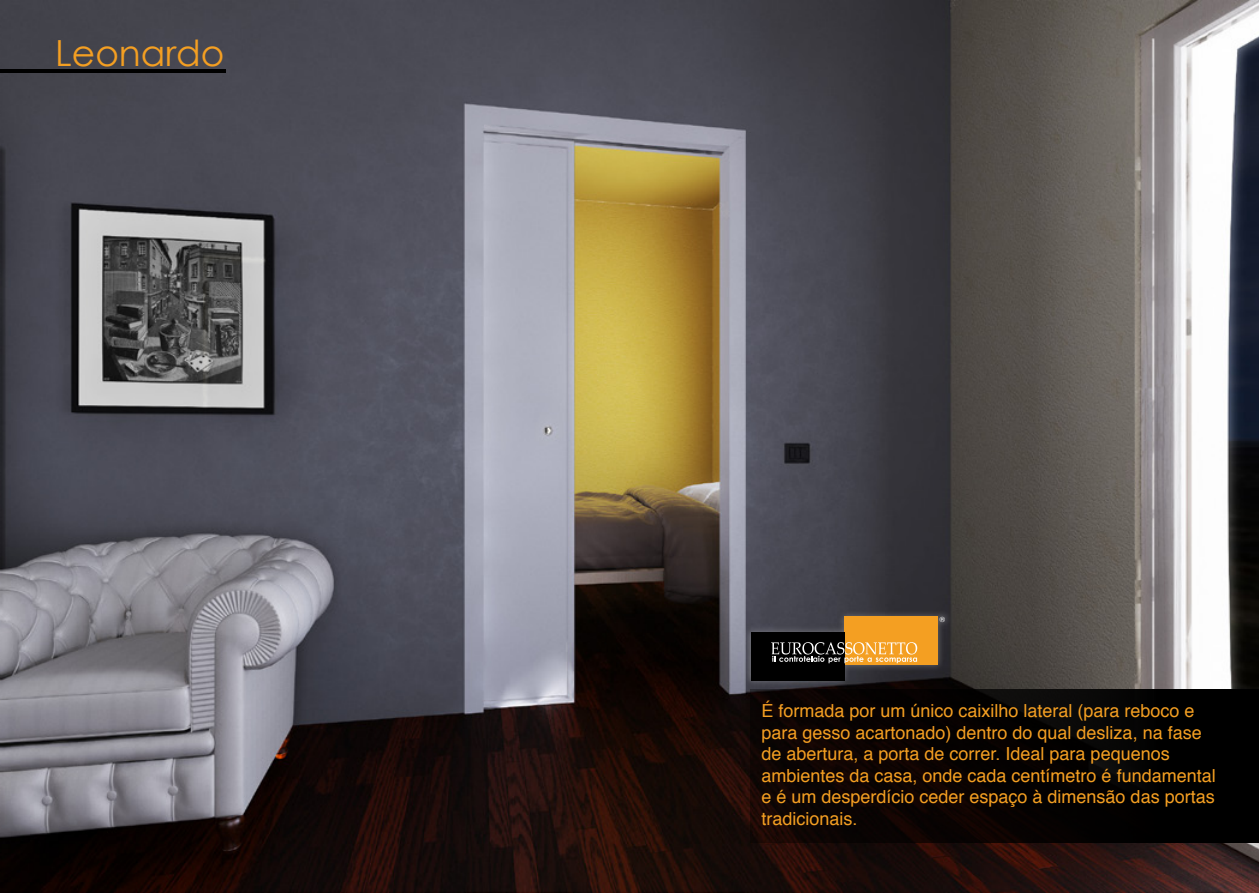
<style>
.page{position:relative;width:1259px;height:893px;background:#fff}
.page>*{position:absolute;margin:0;border:0;box-sizing:border-box;transform-origin:0 0}
.t1{font:36px "Century Gothic";color:#f49f22}
.t2{font:18px/21.6px "Helvetica";color:#f49f22}
.t3{font:6.9px "Century Gothic";color:#fff}
</style>
<div class="page">
<img style="left:0;top:0;width:1259px;height:893px">
<hr style="left:0;top:69px;width:226px;height:4px;background:#000">
<div style="left:750px;top:689px;width:509px;height:153px;background:linear-gradient(to right,#100503,#000101)"></div>
<div style="left:743px;top:610px;width:208px;height:78px;background:#c6c7c8;opacity:.4"></div>
<div style="left:844px;top:617px;width:94px;height:48px;background:#f49f22"></div>
<div style="left:750px;top:632px;width:94px;height:48px;background:#000"></div>
<svg style="left:771px;top:642px;width:146px;height:21px"></svg>
<h1 class="t1" style="left:55px;top:31px;width:170px">Leonardo</h1>
<p class="t3" style="left:939px;top:615px;width:7px">®</p>
<p class="t2" style="left:761px;top:700px;width:456px">É formada por um único caixilho lateral (para reboco e para gesso acartonado) dentro do qual desliza, na fase de abertura, a porta de correr. Ideal para pequenos ambientes da casa, onde cada centímetro é fundamental e é um desperdício ceder espaço à dimensão das portas tradicionais.</p>
</div>
